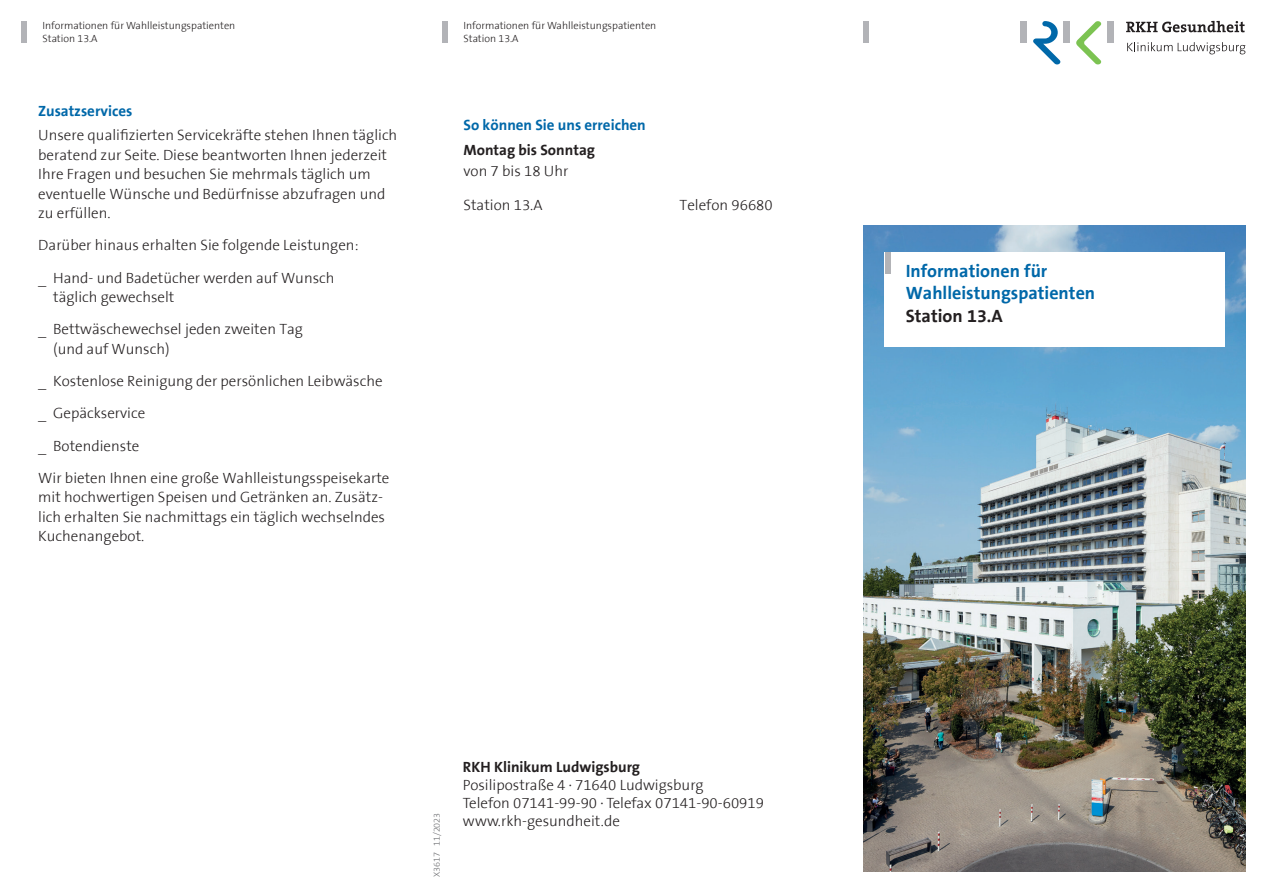
<style>
.page{position:relative;width:1263px;height:893px;background:#fff}
.page>*{position:absolute;margin:0;border:0;box-sizing:border-box;transform-origin:0 0}
.t1{font:700 18px/22.5px "The Sans B7";color:#0068a9}
.t2{font:700 18px "The Sans B7";color:#231f20}
.t3{font:300 15px/19.5px "The Sans B3";color:#231f20}
.t4{font:700 15px "The Sans B7";color:#231f20}
.t5{font:700 15px "The Sans B7";color:#0068a9}
.t6{font:300 10.5px/12.6px "The Sans B3";color:#231f20}
.t7{font:300 9px "The Sans B3";color:#6c6d70}
</style>
<div class="page">
<img style="left:863px;top:225px;width:383px;height:647px">
<div style="left:863px;top:21px;width:6px;height:22px;background:#b2b3b7"></div>
<div style="left:884px;top:252px;width:341px;height:95px;background:#fff"></div>
<div style="left:884px;top:252px;width:6px;height:21px;background:#b2b3b7"></div>
<div style="left:1107px;top:21px;width:6px;height:22px;background:#b2b3b7"></div>
<div style="left:1021px;top:21px;width:6px;height:22px;background:#b2b3b7"></div>
<div style="left:1064px;top:21px;width:6px;height:22px;background:#b2b3b7"></div>
<svg style="left:1033px;top:21px;width:28px;height:43px"></svg>
<svg style="left:1076px;top:21px;width:25px;height:43px"></svg>
<svg style="left:1126px;top:21px;width:118px;height:11px"></svg>
<svg style="left:1127px;top:42px;width:45px;height:9px"></svg>
<svg style="left:1178px;top:42px;width:67px;height:12px"></svg>
<div style="left:442px;top:21px;width:6px;height:22px;background:#b2b3b7"></div>
<div style="left:21px;top:21px;width:6px;height:22px;background:#b2b3b7"></div>
<p class="t6" style="left:43px;top:20px;width:194px">Informationen für Wahlleistungspatienten<br>Station 13.A</p>
<p class="t5" style="left:38px;top:103px;width:96px">Zusatzservices</p>
<p class="t3" style="left:38px;top:126px;width:361px">Unsere qualifizierten Servicekräfte stehen Ihnen täglich beratend zur Seite. Diese beantworten Ihnen jederzeit Ihre Fragen und besuchen Sie mehrmals täglich um eventuelle Wünsche und Bedürfnisse abzufragen und zu erfüllen.</p>
<p class="t3" style="left:38px;top:230px;width:322px;line-height:32.2px">Darüber hinaus erhalten Sie folgende Leistungen: _ Hand- und Badetücher werden auf Wunsch</p>
<p class="t3" style="left:38px;top:282px;width:266px;line-height:32.2px;text-indent:15px">täglich gewechselt<br>_ Bettwäschewechsel jeden zweiten Tag</p>
<p class="t3" style="left:38px;top:334px;width:353px;line-height:32.2px;text-indent:15px">(und auf Wunsch)<br>_ Kostenlose Reinigung der persönlichen Leibwäsche _ Gepäckservice<br>_ Botendienste<br>Wir bieten Ihnen eine große Wahlleistungsspeisekarte</p>
<p class="t3" style="left:38px;top:489px;width:348px">mit hochwertigen Speisen und Getränken an. Zusätz&shy;lich erhalten Sie nachmittags ein täglich wechselndes<br>Kuchenangebot.</p>
<p class="t6" style="left:463px;top:20px;width:194px">Informationen für Wahlleistungspatienten<br>Station 13.A</p>
<p class="t5" style="left:463px;top:117px;width:184px">So können Sie uns erreichen</p>
<p class="t4" style="left:463px;top:142px;width:133px">Montag bis Sonntag</p>
<p class="t3" style="left:463px;top:162px;width:106px">von 7 bis 18 Uhr</p>
<p class="t3" style="left:463px;top:196px;width:81px">Station 13.A</p>
<p class="t3" style="left:679px;top:196px;width:95px">Telefon 96680</p>
<p class="t7" style="left:432px;top:877px;width:66px;rotate:-90deg">X3617 11/2023</p>
<p class="t4" style="left:463px;top:759px;width:179px">RKH Klinikum Ludwigsburg</p>
<p class="t3" style="left:463px;top:777px;width:303px;line-height:18px">Posilipostraße 4 · 71640 Ludwigsburg<br>Telefon 07141-99-90 · Telefax 07141-90-60919 www.rkh-gesundheit.de</p>
<p class="t1" style="left:906px;top:261px;width:191px">Informationen für<br>Wahlleistungspatienten</p>
<p class="t2" style="left:906px;top:306px;width:99px">Station 13.A</p>
</div>
